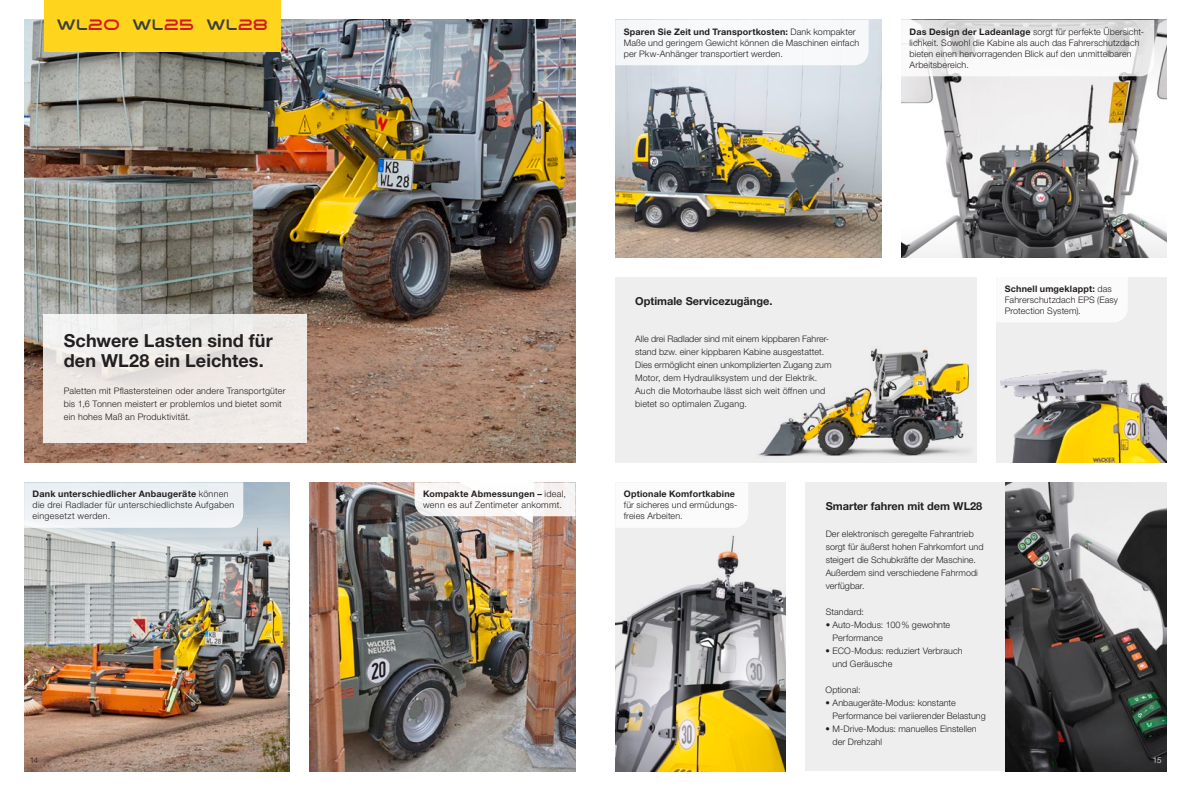
<style>
.page{position:relative;width:1191px;height:791px;background:#fff}
.page>*{position:absolute;margin:0;border:0;box-sizing:border-box;transform-origin:0 0}
.t1{font:700 18px/20px "Helvetica Neue LTW1 G";letter-spacing:.005em;color:#231f20}
.t2{font:16px "Wacker Neuson";letter-spacing:-.005em;color:#3e3e3f}
.t3{font:700 11px "Helvetica Neue LTW1 G";color:#231f20}
.t4{font:300 9px/13px "Helvetica Neue LTW1 G";letter-spacing:.01em;color:#231f20}
.t5{font:300 9px/11px "Helvetica Neue LTW1 G";letter-spacing:.03em;color:#231f20}
.t6{font:700 9px "Helvetica Neue LTW1 G";letter-spacing:.02em;color:#231f20}
.t7{font:300 8px "Helvetica Neue LTW1 G";color:#231f20}
.t8{font:300 8px "Helvetica Neue LTW1 G";color:#fff}
.s1{color:#d7171f}
.s2{font-weight:700}
</style>
<div class="page">
<div style="left:615px;top:277px;width:361px;height:185px;background:#eeeeef"></div>
<div style="left:806px;top:482px;width:360px;height:289px;background:#eeeeef"></div>
<div style="left:615px;top:482px;width:171px;height:289px;background:#eeeeef"></div>
<img style="left:24px;top:20px;width:551px;height:442px">
<img style="left:996px;top:277px;width:170px;height:185px">
<div style="left:44px;top:0;width:237px;height:51px;background:#fed41d"></div>
<img style="left:615px;top:20px;width:266px;height:237px">
<img style="left:901px;top:20px;width:265px;height:237px">
<img style="left:1005px;top:482px;width:161px;height:289px">
<img style="left:310px;top:482px;width:265px;height:289px">
<svg style="left:414px;top:482px;width:161px;height:34px"></svg>
<svg style="left:615px;top:20px;width:253px;height:45px"></svg>
<svg style="left:901px;top:20px;width:253px;height:56px"></svg>
<div style="left:616px;top:483px;width:132px;height:44px;background:#fbfbfb"></div>
<svg style="left:996px;top:277px;width:131px;height:45px"></svg>
<img style="left:24px;top:482px;width:266px;height:289px">
<div style="left:24px;top:482px;width:219px;height:46px;background:#ecf1f4"></div>
<svg style="left:44px;top:314px;width:263px;height:129px;background:#eeeae7"></svg>
<img style="left:758px;top:348px;width:212px;height:109px">
<img style="left:868px;top:349px;width:10px;height:67px">
<img style="left:615px;top:537px;width:171px;height:234px">
<h2 class="t2" style="left:56px;top:18px;width:213px">WL<span class="s1">20</span> WL<span class="s1">25</span> WL<span class="s1">28</span></h2>
<p class="t4" style="left:624px;top:26px;width:237px;line-height:11px"><span class="s2">Sparen Sie Zeit und Transportkosten:</span> Dank kompakter<br>Maße und geringem Gewicht können die Maschinen einfach per Pkw-Anhänger transportiert werden.</p>
<p class="t4" style="left:909px;top:26px;width:236px;line-height:11px"><span class="s2">Das Design der Ladeanlage</span> sorgt für perfekte Übersicht&shy;lichkeit. Sowohl die Kabine als auch das Fahrerschutzdach bieten einen hervorragenden Blick auf den unmittelbaren Arbeitsbereich.</p>
<p class="t3" style="left:635px;top:294px;width:139px">Optimale Servicezugänge.</p>
<p class="t4" style="left:1004px;top:283px;width:115px;line-height:11px"><span class="s2">Schnell umgeklappt:</span> das<br>Fahrerschutzdach EPS (Easy<br>Protection System).</p>
<h1 class="t1" style="left:64px;top:330px;width:210px">Schwere Lasten sind für den WL28 ein Leichtes.</h1>
<p class="t4" style="left:64px;top:384px;width:223px">Paletten mit Pflastersteinen oder andere Transportgüter bis 1,6 Tonnen meistert er problemlos und bietet somit ein hohes Maß an Produktivität.</p>
<p class="t4" style="left:635px;top:332px;width:198px">Alle drei Radlader sind mit einem kippbaren Fahrer&shy;stand bzw. einer kippbaren Kabine ausgestattet.<br>Dies ermöglicht einen unkomplizierten Zugang zum Motor, dem Hydrauliksystem und der Elektrik.<br>Auch die Motorhaube lässt sich weit öffnen und bietet so optimalen Zugang.</p>
<p class="t5" style="left:33px;top:488px;width:203px"><span class="s2">Dank unterschiedlicher Anbaugeräte</span> können die drei Radlader für unterschiedlichste Aufgaben eingesetzt werden.</p>
<p class="t5" style="left:423px;top:488px;width:144px"><span class="s2">Kompakte Abmessungen –</span> ideal, wenn es auf Zentimeter ankommt.</p>
<p class="t6" style="left:624px;top:488px;width:113px">Optionale Komfortkabine</p>
<p class="t4" style="left:624px;top:499px;width:115px;line-height:11px">für sicheres und ermüdungs&shy;freies Arbeiten.</p>
<p class="t3" style="left:825px;top:499px;width:158px">Smarter fahren mit dem WL28</p>
<p class="t4" style="left:825px;top:527px;width:159px">Der elektronisch geregelte Fahrantrieb sorgt für äußerst hohen Fahrkomfort und steigert die Schubkräfte der Maschine.<br>Außerdem sind verschiedene Fahrmodi verfügbar.</p>
<p class="t4" style="left:825px;top:605px;width:40px">Standard:</p>
<p class="t4" style="left:832px;top:618px;width:119px;text-indent:-7px">• Auto-Modus: 100% gewohnte<br>Performance</p>
<p class="t4" style="left:832px;top:644px;width:132px;text-indent:-7px">• ECO-Modus: reduziert Verbrauch und Geräusche</p>
<p class="t4" style="left:825px;top:683px;width:36px">Optional:</p>
<p class="t4" style="left:832px;top:696px;width:155px;text-indent:-7px">• Anbaugeräte-Modus: konstante<br>Performance bei variierender Belastung</p>
<p class="t4" style="left:832px;top:722px;width:146px;text-indent:-7px">• M-Drive-Modus: manuelles Einstellen der Drehzahl</p>
<p class="t7" style="left:30px;top:755px;width:10px">14</p>
<p class="t8" style="left:1152px;top:755px;width:10px">15</p>
</div>
